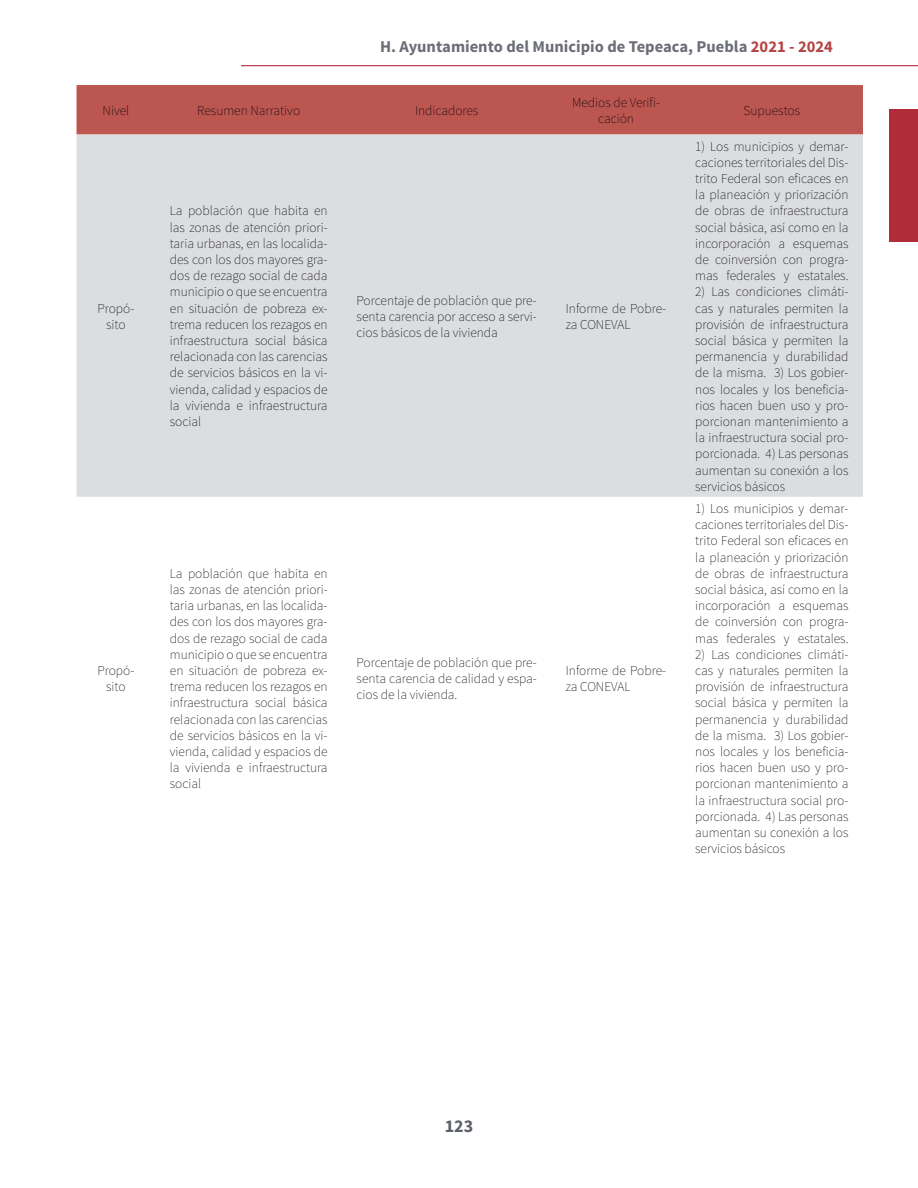
<style>
.page{position:relative;width:918px;height:1188px;background:#fff}
.page>*{position:absolute;margin:0;border:0;box-sizing:border-box;transform-origin:0 0}
.t1{font:700 18px "Source Sans Pro";color:#5c6069}
.t2{font:700 16.5px "Source Sans Pro";color:#6b6e76}
.t3{font:200 13.5px/16.2px "Source Sans Pro";color:#000001;text-align:justify}
.s1{color:#b64345}
</style>
<div class="page">
<div style="left:890px;top:109px;width:28px;height:133px;background:#b02c39"></div>
<hr style="left:241px;top:65px;width:677px;height:1px;background:#b02c39">
<div style="left:77px;top:85px;width:786px;height:50px;background:#bc5651"></div>
<div style="left:77px;top:135px;width:786px;height:362px;background:#dcdddf"></div>
<p class="t2" style="left:380px;top:36px;width:454px">H. Ayuntamiento del Municipio de Tepeaca, Puebla <span class="s1">2021 - 2024</span></p>
<p class="t3" style="left:103px;top:102px;width:28px">Nivel</p>
<p class="t3" style="left:197px;top:102px;width:104px">Resumen Narrativo</p>
<p class="t3" style="left:415px;top:102px;width:65px">Indicadores</p>
<p class="t3" style="left:572px;top:94px;width:89px;text-align:center">Medios de Verifi&shy;cación</p>
<p class="t3" style="left:744px;top:102px;width:58px">Supuestos</p>
<p class="t3" style="left:97px;top:300px;width:39px;text-align:center">Propó&shy;sito</p>
<p class="t3" style="left:97px;top:662px;width:39px;text-align:center">Propó&shy;sito</p>
<p class="t3" style="left:170px;top:203px;width:159px">La población que habita en las zonas de atención priori&shy;taria urbanas, en las localida&shy;des con los dos mayores gra&shy;dos de rezago social de cada municipio o que se encuentra en situación de pobreza ex&shy;trema reducen los rezagos en infraestructura social básica relacionada con las carencias de servicios básicos en la vi&shy;vienda, calidad y espacios de la vivienda e infraestructura social</p>
<p class="t3" style="left:170px;top:565px;width:159px">La población que habita en las zonas de atención priori&shy;taria urbanas, en las localida&shy;des con los dos mayores gra&shy;dos de rezago social de cada municipio o que se encuentra en situación de pobreza ex&shy;trema reducen los rezagos en infraestructura social básica relacionada con las carencias de servicios básicos en la vi&shy;vienda, calidad y espacios de la vivienda e infraestructura social</p>
<p class="t3" style="left:357px;top:292px;width:182px">Porcentaje de población que pre&shy;senta carencia por acceso a servi&shy;cios básicos de la vivienda</p>
<p class="t3" style="left:566px;top:300px;width:102px">Informe de Pobre&shy;za CONEVAL</p>
<p class="t3" style="left:357px;top:654px;width:182px">Porcentaje de población que pre&shy;senta carencia de calidad y espa&shy;cios de la vivienda.</p>
<p class="t3" style="left:566px;top:662px;width:102px">Informe de Pobre&shy;za CONEVAL</p>
<p class="t3" style="left:695px;top:138px;width:155px">1) Los municipios y demar&shy;caciones territoriales del Dis&shy;trito Federal son eficaces en la planeación y priorización de obras de infraestructura social básica, así como en la incorporación a esquemas de coinversión con progra&shy;mas federales y estatales.</p>
<p class="t3" style="left:695px;top:284px;width:155px">2) Las condiciones climáti&shy;cas y naturales permiten la provisión de infraestructura social básica y permiten la permanencia y durabilidad de la misma. 3) Los gobier&shy;nos locales y los beneficia&shy;rios hacen buen uso y pro&shy;porcionan mantenimiento a la infraestructura social pro&shy;porcionada. 4) Las personas aumentan su conexión a los servicios básicos</p>
<p class="t3" style="left:695px;top:500px;width:155px">1) Los municipios y demar&shy;caciones territoriales del Dis&shy;trito Federal son eficaces en la planeación y priorización de obras de infraestructura social básica, así como en la incorporación a esquemas de coinversión con progra&shy;mas federales y estatales.</p>
<p class="t3" style="left:695px;top:646px;width:155px">2) Las condiciones climáti&shy;cas y naturales permiten la provisión de infraestructura social básica y permiten la permanencia y durabilidad de la misma. 3) Los gobier&shy;nos locales y los beneficia&shy;rios hacen buen uso y pro&shy;porcionan mantenimiento a la infraestructura social pro&shy;porcionada. 4) Las personas aumentan su conexión a los servicios básicos</p>
<h1 class="t1" style="left:445px;top:1115px;width:30px">123</h1>
</div>
